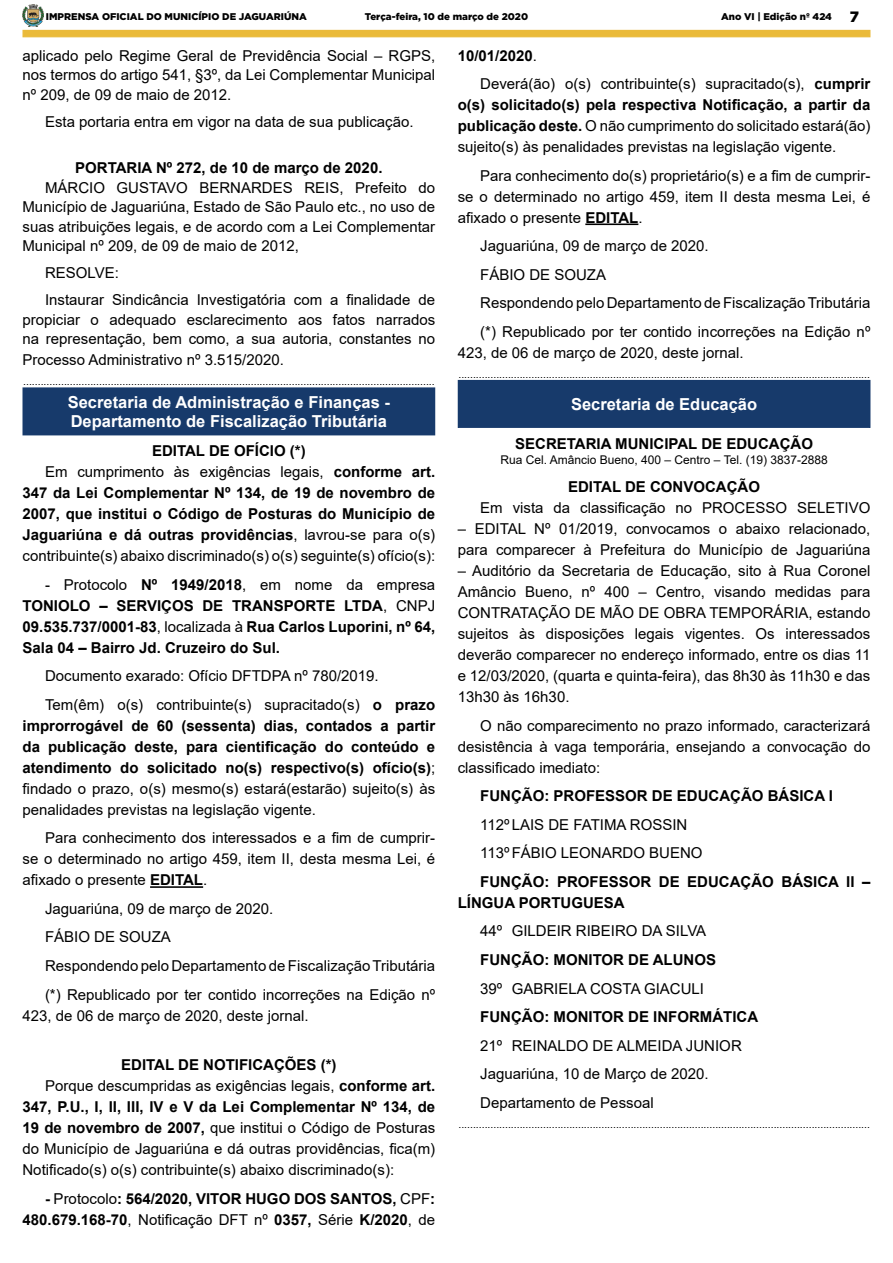
<style>
.page{position:relative;width:893px;height:1263px;background:#fff}
.page>*{position:absolute;margin:0;border:0;box-sizing:border-box;transform-origin:0 0}
.t1{font:700 16.5px "Arial";color:#fff}
._2_-_Corpo{font:15px/21px "Arial";color:#000;text-align:justify}
._2_-_Corpo-2{font:700 15px/21px "Arial";color:#000;text-align:justify}
._6_-_Corpo_Negrito{font:700 15px/21px "Arial";color:#000}
._1_-_Cabeçalho{font:700 15px "Arial";color:#000}
._8_-_Orçamento{font:12px "Arial";color:#000}
._4_-_Fim{font:10.5px "Arial";color:#000}
.t2{font:900 9.75px "Gotham";color:#000}
.s1{font-size:15px}
.s2{font-weight:400}
.s3{font-weight:700}
</style>
<div class="page">
<div style="left:22px;top:30px;width:848px;height:7px;background:#eaba39"></div>
<img style="left:22px;top:5px;width:21px;height:22px">
<hr style="left:150px;top:886px;width:53px;height:2px;background:#000">
<div style="left:23px;top:388px;width:412px;height:47px;background:#173a6b"></div>
<div style="left:22px;top:387px;width:413px;height:48px;border:1px solid #173a6b"></div>
<hr style="left:585px;top:223px;width:53px;height:2px;background:#000">
<div style="left:458px;top:380px;width:412px;height:47px;background:#173a6b"></div>
<div style="left:458px;top:380px;width:412px;height:48px;border:1px solid #173a6b"></div>
<p class="t2" style="left:46px;top:10px;width:262px">IMPRENSA OFICIAL DO MUNICÍPIO DE JAGUARIÚNA</p>
<p class="t2" style="left:365px;top:10px;width:165px">Terça-feira, 10 de março de 2020</p>
<p class="t2" style="left:721px;top:10px;width:139px">Ano VI | Edição nº 424 <span class="s1">7</span></p>
<p class="_2_-_Corpo" style="left:22px;top:46px;width:414px;line-height:19.5px">aplicado pelo Regime Geral de Previdência Social – RGPS, nos termos do artigo 541, §3º, da Lei Complementar Municipal nº 209, de 09 de maio de 2012.</p>
<p class="_2_-_Corpo" style="left:45px;top:111px;width:370px">Esta portaria entra em vigor na data de sua publicação.</p>
<p class="_1_-_Cabeçalho" style="left:75px;top:157px;width:309px">PORTARIA Nº 272, de 10 de março de 2020.</p>
<p class="_2_-_Corpo" style="left:22px;top:178px;width:414px;line-height:19.5px;text-indent:22px">MÁRCIO GUSTAVO BERNARDES REIS, Prefeito do Município de Jaguariúna, Estado de São Paulo etc., no uso de suas atribuições legais, e de acordo com a Lei Complementar Municipal nº 209, de 09 de maio de 2012,</p>
<p class="_2_-_Corpo" style="left:45px;top:262px;width:75px">RESOLVE:</p>
<p class="_2_-_Corpo" style="left:22px;top:290px;width:414px;line-height:19.5px;text-indent:22px">Instaurar Sindicância Investigatória com a finalidade de propiciar o adequado esclarecimento aos fatos narrados na representação, bem como, a sua autoria, constantes no</p>
<p class="_2_-_Corpo" style="left:22px;top:349px;width:263px">Processo Administrativo nº 3.515/2020.</p>
<p class="_4_-_Fim" style="left:23px;top:374px;width:413px">.............................................................................................................................................</p>
<p class="t1" style="left:68px;top:390px;width:324px">Secretaria de Administração e Finanças -</p>
<p class="t1" style="left:71px;top:410px;width:318px">Departamento de Fiscalização Tributária</p>
<p class="_1_-_Cabeçalho" style="left:152px;top:441px;width:155px">EDITAL DE OFÍCIO (*)</p>
<p class="_2_-_Corpo-2" style="left:22px;top:462px;width:414px;text-indent:22px"><span class="s2">Em cumprimento às exigências legais,</span> conforme art.<br>347 da Lei Complementar Nº 134, de 19 de novembro de 2007, que institui o Código de Posturas do Município de Jaguariúna e dá outras providências<span class="s2">, lavrou-se para o(s) contribuinte(s) abaixo discriminado(s) o(s) seguinte(s) ofício(s):</span></p>
<p class="_2_-_Corpo-2" style="left:22px;top:574px;width:414px;text-indent:22px"><span class="s2">- Protocolo</span> Nº 1949/2018<span class="s2">, em nome da empresa </span>TONIOLO – SERVIÇOS DE TRANSPORTE LTDA<span class="s2">, CNPJ </span>09.535.737/0001-83<span class="s2">, localizada à</span> Rua Carlos Luporini, nº 64, Sala 04 – Bairro Jd. Cruzeiro do Sul.</p>
<p class="_2_-_Corpo" style="left:45px;top:666px;width:335px">Documento exarado: Ofício DFTDPA nº 780/2019.</p>
<p class="_2_-_Corpo-2" style="left:22px;top:694px;width:414px;text-indent:22px"><span class="s2">Tem(êm) o(s) contribuinte(s) supracitado(s)</span> o prazo improrrogável de 60 (sessenta) dias, contados a partir da publicação deste, para cientificação do conteúdo e atendimento do solicitado no(s) respectivo(s) ofício(s)<span class="s2">; findado o prazo, o(s) mesmo(s) estará(estarão) sujeito(s) às penalidades previstas na legislação vigente.</span></p>
<p class="_2_-_Corpo" style="left:22px;top:828px;width:414px;text-indent:22px">Para conhecimento dos interessados e a fim de cumprir&shy;se o determinado no artigo 459, item II, desta mesma Lei, é afixado o presente <span class="s3">EDITAL</span>.</p>
<p class="_2_-_Corpo" style="left:45px;top:898px;width:230px">Jaguariúna, 09 de março de 2020.</p>
<p class="_2_-_Corpo" style="left:45px;top:927px;width:127px">FÁBIO DE SOUZA</p>
<p class="_2_-_Corpo" style="left:45px;top:955px;width:392px">Respondendo pelo Departamento de Fiscalização Tributária</p>
<p class="_2_-_Corpo" style="left:22px;top:984px;width:414px;text-indent:22px">(*) Republicado por ter contido incorreções na Edição nº<br>423, de 06 de março de 2020, deste jornal.</p>
<p class="_1_-_Cabeçalho" style="left:121px;top:1054px;width:217px">EDITAL DE NOTIFICAÇÕES (*)</p>
<p class="_2_-_Corpo" style="left:22px;top:1075px;width:414px;text-indent:22px">Porque descumpridas as exigências legais, <span class="s3">conforme art.<br>347, P.U., I, II, III, IV e V da Lei Complementar Nº 134, de 19 de novembro de 2007,</span> que institui o Código de Posturas do Município de Jaguariúna e dá outras providências, fica(m)<br>Notificado(s) o(s) contribuinte(s) abaixo discriminado(s):</p>
<p class="_2_-_Corpo-2" style="left:22px;top:1188px;width:414px;text-align:right">- <span class="s2">Protocolo</span>: 564/2020, VITOR HUGO DOS SANTOS, <span class="s2">CPF</span>:<br>480.679.168-70<span class="s2">, Notificação DFT nº</span> 0357, <span class="s2">Série</span> K/2020<span class="s2">, de</span></p>
<p class="_2_-_Corpo-2" style="left:458px;top:45px;width:81px">10/01/2020<span class="s2">.</span></p>
<p class="_2_-_Corpo" style="left:458px;top:73px;width:414px;text-indent:22px">Deverá(ão) o(s) contribuinte(s) supracitado(s), <span class="s3">cumprir o(s) solicitado(s) pela respectiva Notificação, a partir da publicação deste.</span> O não cumprimento do solicitado estará(ão) sujeito(s) às penalidades previstas na legislação vigente.</p>
<p class="_2_-_Corpo" style="left:458px;top:165px;width:414px;text-indent:22px">Para conhecimento do(s) proprietário(s) e a fim de cumprir&shy;se o determinado no artigo 459, item II desta mesma Lei, é afixado o presente <span class="s3">EDITAL</span>.</p>
<p class="_2_-_Corpo" style="left:480px;top:235px;width:230px">Jaguariúna, 09 de março de 2020.</p>
<p class="_2_-_Corpo" style="left:480px;top:264px;width:127px">FÁBIO DE SOUZA</p>
<p class="_2_-_Corpo" style="left:480px;top:292px;width:392px">Respondendo pelo Departamento de Fiscalização Tributária</p>
<p class="_2_-_Corpo" style="left:458px;top:321px;width:414px;text-indent:22px">(*) Republicado por ter contido incorreções na Edição nº<br>423, de 06 de março de 2020, deste jornal.</p>
<p class="_4_-_Fim" style="left:458px;top:367px;width:413px">.............................................................................................................................................</p>
<p class="t1" style="left:571px;top:392px;width:188px">Secretaria de Educação</p>
<p class="_1_-_Cabeçalho" style="left:515px;top:433px;width:299px">SECRETARIA MUNICIPAL DE EDUCAÇÃO</p>
<p class="_8_-_Orçamento" style="left:500px;top:451px;width:329px">Rua Cel. Amâncio Bueno, 400 – Centro – Tel. (19) 3837-2888</p>
<p class="_1_-_Cabeçalho" style="left:568px;top:477px;width:193px">EDITAL DE CONVOCAÇÃO</p>
<p class="_2_-_Corpo" style="left:480px;top:498px;width:392px">Em vista da classificação no PROCESSO SELETIVO</p>
<p class="_2_-_Corpo" style="left:458px;top:519px;width:414px">– EDITAL Nº 01/2019, convocamos o abaixo relacionado, para comparecer à Prefeitura do Município de Jaguariúna</p>
<p class="_2_-_Corpo" style="left:458px;top:561px;width:414px">– Auditório da Secretaria de Educação, sito à Rua Coronel Amâncio Bueno, nº 400 – Centro, visando medidas para CONTRATAÇÃO DE MÃO DE OBRA TEMPORÁRIA, estando sujeitos às disposições legais vigentes. Os interessados deverão comparecer no endereço informado, entre os dias 11 e 12/03/2020, (quarta e quinta-feira), das 8h30 às 11h30 e das 13h30 às 16h30.</p>
<p class="_2_-_Corpo" style="left:458px;top:715px;width:414px;text-indent:22px">O não comparecimento no prazo informado, caracterizará desistência à vaga temporária, ensejando a convocação do classificado imediato:</p>
<p class="_6_-_Corpo_Negrito" style="left:480px;top:786px;width:354px">FUNÇÃO: PROFESSOR DE EDUCAÇÃO BÁSICA I</p>
<p class="_2_-_Corpo" style="left:480px;top:814px;width:209px">112º LAIS DE FATIMA ROSSIN</p>
<p class="_2_-_Corpo" style="left:480px;top:843px;width:224px">113ºFÁBIO LEONARDO BUENO</p>
<p class="_6_-_Corpo_Negrito" style="left:458px;top:871px;width:414px;text-indent:22px">FUNÇÃO: PROFESSOR DE EDUCAÇÃO BÁSICA II –<br>LÍNGUA PORTUGUESA</p>
<p class="_2_-_Corpo" style="left:480px;top:921px;width:228px">44º GILDEIR RIBEIRO DA SILVA</p>
<p class="_6_-_Corpo_Negrito" style="left:480px;top:949px;width:237px">FUNÇÃO: MONITOR DE ALUNOS</p>
<p class="_2_-_Corpo" style="left:480px;top:978px;width:225px">39º GABRIELA COSTA GIACULI</p>
<p class="_6_-_Corpo_Negrito" style="left:480px;top:1006px;width:280px">FUNÇÃO: MONITOR DE INFORMÁTICA</p>
<p class="_2_-_Corpo" style="left:480px;top:1035px;width:263px">21º REINALDO DE ALMEIDA JUNIOR</p>
<p class="_2_-_Corpo" style="left:480px;top:1063px;width:230px">Jaguariúna, 10 de Março de 2020.</p>
<p class="_2_-_Corpo" style="left:480px;top:1092px;width:175px">Departamento de Pessoal</p>
<p class="_4_-_Fim" style="left:458px;top:1117px;width:413px">.............................................................................................................................................</p>
</div>
